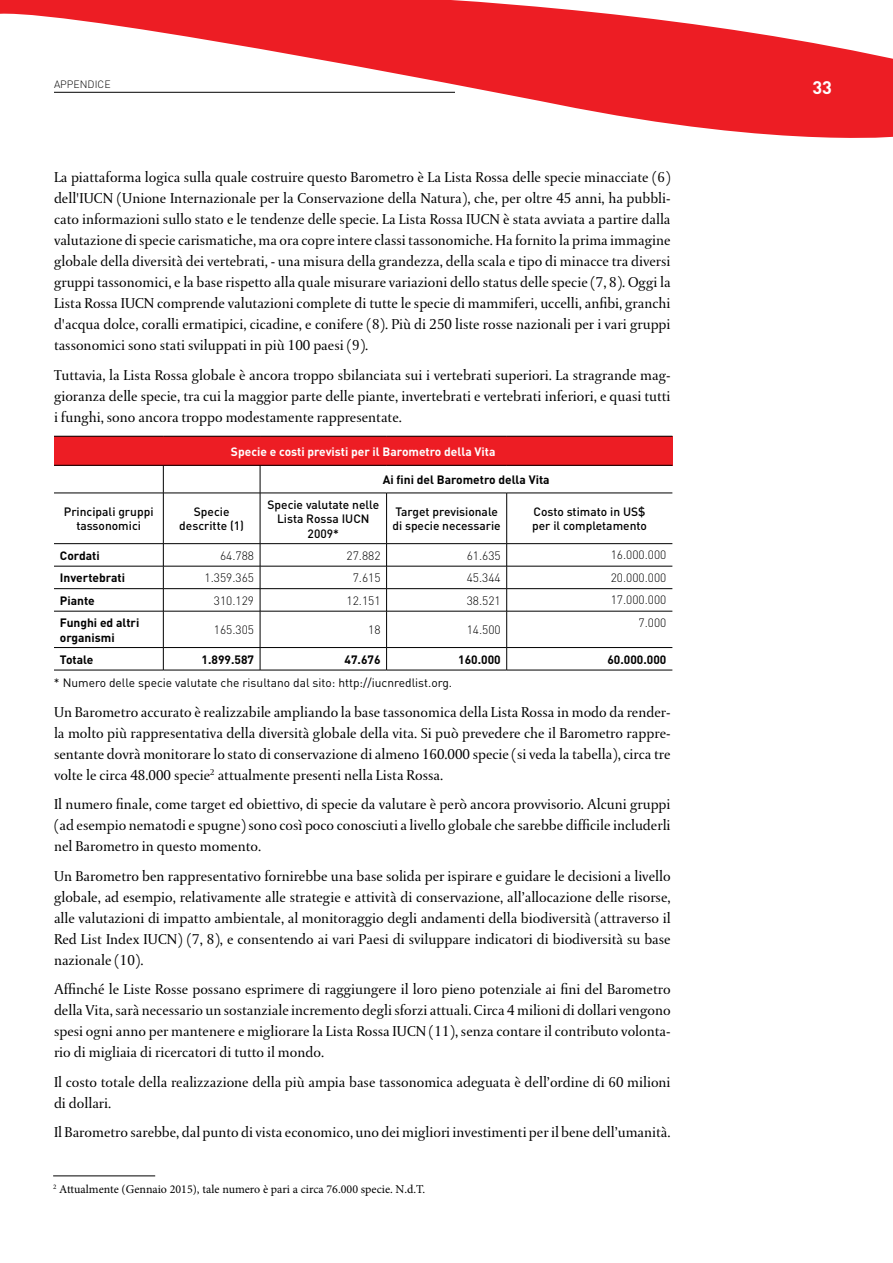
<style>
.page{position:relative;width:893px;height:1263px;background:#fff}
.page>*{position:absolute;margin:0;border:0;box-sizing:border-box;transform-origin:0 0}
.t1{font:700 18px "DIN";color:#fff}
.t2{font:15px/21px "DTL Paradox T";color:#000;text-align:justify}
.t3{font:500 12px/14.4px "DIN";color:#000;text-align:center}
.t4{font:700 12px/14.4px "DIN";color:#000}
.t5{font:300 12px "DIN";color:#000}
.t6{font:12px "DIN";color:#000}
.t7{font:12px "Minion Pro";color:#000}
.t8{font:700 12px "DIN";color:#fff}
.t9{font:300 10.5px "DIN";color:#000}
</style>
<div class="page">
<svg style="left:0;top:0;width:893px;height:138px;fill:#ed1d24"></svg>
<hr style="left:54px;top:92px;width:401px;height:1px;background:#000">
<div style="left:54px;top:436px;width:618px;height:29px;background:#ed1d24"></div>
<hr style="left:54px;top:436px;width:109px;height:1px;background:#000">
<hr style="left:163px;top:436px;width:97px;height:1px;background:#000">
<hr style="left:260px;top:436px;width:127px;height:1px;background:#000">
<hr style="left:387px;top:436px;width:120px;height:1px;background:#000">
<hr style="left:507px;top:436px;width:165px;height:1px;background:#000">
<hr style="left:54px;top:465px;width:109px;height:1px;background:#000">
<hr style="left:163px;top:465px;width:97px;height:1px;background:#000">
<svg style="left:163px;top:465px;width:1px;height:28px"></svg>
<hr style="left:260px;top:465px;width:127px;height:1px;background:#000">
<svg style="left:260px;top:465px;width:1px;height:28px"></svg>
<hr style="left:387px;top:465px;width:120px;height:1px;background:#000">
<hr style="left:507px;top:465px;width:165px;height:1px;background:#000">
<hr style="left:54px;top:493px;width:109px;height:1px;background:#000">
<hr style="left:163px;top:493px;width:97px;height:1px;background:#000">
<hr style="left:163px;top:493px;width:1px;height:50px;background:#000">
<hr style="left:260px;top:493px;width:127px;height:1px;background:#000">
<hr style="left:260px;top:493px;width:1px;height:50px;background:#000">
<hr style="left:387px;top:493px;width:120px;height:1px;background:#000">
<hr style="left:386px;top:493px;width:1px;height:50px;background:#000">
<hr style="left:507px;top:493px;width:165px;height:1px;background:#000">
<hr style="left:506px;top:493px;width:1px;height:50px;background:#000">
<hr style="left:54px;top:543px;width:109px;height:1px;background:#000">
<hr style="left:163px;top:543px;width:97px;height:1px;background:#000">
<hr style="left:260px;top:543px;width:127px;height:1px;background:#000">
<hr style="left:387px;top:543px;width:120px;height:1px;background:#000">
<hr style="left:507px;top:543px;width:165px;height:1px;background:#000">
<hr style="left:54px;top:566px;width:109px;height:1px;background:#000">
<hr style="left:163px;top:566px;width:97px;height:1px;background:#000">
<hr style="left:260px;top:566px;width:127px;height:1px;background:#000">
<hr style="left:387px;top:566px;width:120px;height:1px;background:#000">
<hr style="left:507px;top:566px;width:165px;height:1px;background:#000">
<hr style="left:54px;top:588px;width:109px;height:1px;background:#000">
<hr style="left:163px;top:588px;width:97px;height:1px;background:#000">
<svg style="left:163px;top:544px;width:1px;height:67px"></svg>
<hr style="left:260px;top:588px;width:127px;height:1px;background:#000">
<svg style="left:260px;top:544px;width:1px;height:67px"></svg>
<hr style="left:387px;top:588px;width:120px;height:1px;background:#000">
<svg style="left:386px;top:544px;width:1px;height:67px"></svg>
<hr style="left:507px;top:588px;width:165px;height:1px;background:#000">
<svg style="left:506px;top:544px;width:1px;height:67px"></svg>
<hr style="left:54px;top:611px;width:109px;height:1px;background:#000">
<hr style="left:163px;top:611px;width:97px;height:1px;background:#000">
<hr style="left:163px;top:611px;width:1px;height:36px;background:#000">
<hr style="left:260px;top:611px;width:127px;height:1px;background:#000">
<hr style="left:260px;top:611px;width:1px;height:36px;background:#000">
<hr style="left:387px;top:611px;width:120px;height:1px;background:#000">
<hr style="left:386px;top:611px;width:1px;height:36px;background:#000">
<hr style="left:507px;top:611px;width:165px;height:1px;background:#000">
<hr style="left:506px;top:611px;width:1px;height:36px;background:#000">
<hr style="left:54px;top:647px;width:109px;height:1px;background:#000">
<hr style="left:163px;top:647px;width:97px;height:1px;background:#000">
<svg style="left:163px;top:648px;width:1px;height:22px"></svg>
<hr style="left:260px;top:647px;width:127px;height:1px;background:#000">
<svg style="left:260px;top:648px;width:1px;height:22px"></svg>
<hr style="left:387px;top:647px;width:120px;height:1px;background:#000">
<svg style="left:386px;top:648px;width:1px;height:22px"></svg>
<hr style="left:507px;top:647px;width:165px;height:1px;background:#000">
<svg style="left:506px;top:648px;width:1px;height:22px"></svg>
<hr style="left:54px;top:670px;width:109px;height:1px;background:#000">
<hr style="left:163px;top:670px;width:97px;height:1px;background:#000">
<hr style="left:260px;top:670px;width:127px;height:1px;background:#000">
<hr style="left:387px;top:670px;width:120px;height:1px;background:#000">
<hr style="left:507px;top:670px;width:165px;height:1px;background:#000">
<hr style="left:53px;top:1175px;width:102px;height:1px;background:#000">
<p class="t9" style="left:54px;top:78px;width:58px">APPENDICE</p>
<p class="t2" style="left:54px;top:167px;width:618px">La piattaforma logica sulla quale costruire questo Barometro è La Lista Rossa delle specie minacciate (6) dell'IUCN (Unione Internazionale per la Conservazione della Natura), che, per oltre 45 anni, ha pubbli&shy;cato informazioni sullo stato e le tendenze delle specie. La Lista Rossa IUCN è stata avviata a partire dalla valutazione di specie carismatiche, ma ora copre intere classi tassonomiche. Ha fornito la prima immagine globale della diversità dei vertebrati, - una misura della grandezza, della scala e tipo di minacce tra diversi gruppi tassonomici, e la base rispetto alla quale misurare variazioni dello status delle specie (7, 8). Oggi la Lista Rossa IUCN comprende valutazioni complete di tutte le specie di mammiferi, uccelli, anfibi, granchi d'acqua dolce, coralli ermatipici, cicadine, e conifere (8). Più di 250 liste rosse nazionali per i vari gruppi tassonomici sono stati sviluppati in più 100 paesi (9).</p>
<p class="t2" style="left:54px;top:364px;width:618px">Tuttavia, la Lista Rossa globale è ancora troppo sbilanciata sui i vertebrati superiori. La stragrande mag&shy;gioranza delle specie, tra cui la maggior parte delle piante, invertebrati e vertebrati inferiori, e quasi tutti i funghi, sono ancora troppo modestamente rappresentate.</p>
<p class="t8" style="left:231px;top:444px;width:266px">Specie e costi previsti per il Barometro della Vita</p>
<p class="t4" style="left:383px;top:472px;width:168px">Ai fini del Barometro della Vita</p>
<p class="t3" style="left:64px;top:504px;width:91px">Principali gruppi tassonomici</p>
<p class="t3" style="left:179px;top:504px;width:66px">Specie descritte (1)</p>
<p class="t3" style="left:267px;top:497px;width:113px">Specie valutate nelle<br>Lista Rossa IUCN<br>2009*</p>
<p class="t3" style="left:393px;top:504px;width:110px;text-align:left">Target previsionale di specie necessarie</p>
<p class="t3" style="left:532px;top:504px;width:116px;text-align:left">Costo stimato in US$ per il completamento</p>
<p class="t4" style="left:60px;top:548px;width:41px">Cordati</p>
<p class="t5" style="left:220px;top:548px;width:36px">64.788</p>
<p class="t5" style="left:347px;top:548px;width:36px">27.882</p>
<p class="t5" style="left:467px;top:548px;width:36px">61.635</p>
<p class="t5" style="left:611px;top:548px;width:57px">16.000.000</p>
<p class="t4" style="left:60px;top:570px;width:67px">Invertebrati</p>
<p class="t5" style="left:205px;top:570px;width:51px">1.359.365</p>
<p class="t5" style="left:353px;top:570px;width:29px">7.615</p>
<p class="t5" style="left:467px;top:570px;width:36px">45.344</p>
<p class="t5" style="left:611px;top:570px;width:57px">20.000.000</p>
<p class="t4" style="left:60px;top:593px;width:36px">Piante</p>
<p class="t5" style="left:214px;top:593px;width:42px">310.129</p>
<p class="t5" style="left:347px;top:593px;width:36px">12.151</p>
<p class="t5" style="left:467px;top:593px;width:36px">38.521</p>
<p class="t5" style="left:611px;top:593px;width:57px">17.000.000</p>
<p class="t4" style="left:60px;top:615px;width:81px">Funghi ed altri organismi</p>
<p class="t5" style="left:214px;top:622px;width:42px">165.305</p>
<p class="t5" style="left:368px;top:622px;width:14px">18</p>
<p class="t5" style="left:467px;top:622px;width:36px">14.500</p>
<p class="t5" style="left:638px;top:615px;width:29px">7.000</p>
<p class="t4" style="left:60px;top:652px;width:35px">Totale</p>
<p class="t4" style="left:202px;top:652px;width:54px">1.899.587</p>
<p class="t4" style="left:345px;top:652px;width:37px">47.676</p>
<p class="t4" style="left:458px;top:652px;width:44px">160.000</p>
<p class="t4" style="left:607px;top:651px;width:60px">60.000.000</p>
<p class="t6" style="left:54px;top:675px;width:400px">* Numero delle specie valutate che risultano dal sito: http://iucnredlist.org.</p>
<p class="t2" style="left:54px;top:702px;width:618px">Un Barometro accurato è realizzabile ampliando la base tassonomica della Lista Rossa in modo da render&shy;la molto più rappresentativa della diversità globale della vita. Si può prevedere che il Barometro rappre&shy;sentante dovrà monitorare lo stato di conservazione di almeno 160.000 specie (si veda la tabella), circa tre volte le circa 48.000 specie<sup>2</sup> attualmente presenti nella Lista Rossa.</p>
<p class="t2" style="left:54px;top:794px;width:618px">Il numero finale, come target ed obiettivo, di specie da valutare è però ancora provvisorio. Alcuni gruppi (ad esempio nematodi e spugne) sono così poco conosciuti a livello globale che sarebbe difficile includerli nel Barometro in questo momento.</p>
<p class="t2" style="left:54px;top:866px;width:618px">Un Barometro ben rappresentativo fornirebbe una base solida per ispirare e guidare le decisioni a livello globale, ad esempio, relativamente alle strategie e attività di conservazione, all’allocazione delle risorse, alle valutazioni di impatto ambientale, al monitoraggio degli andamenti della biodiversità (attraverso il Red List Index IUCN) (7, 8), e consentendo ai vari Paesi di sviluppare indicatori di biodiversità su base nazionale (10).</p>
<p class="t2" style="left:54px;top:979px;width:618px">Affinché le Liste Rosse possano esprimere di raggiungere il loro pieno potenziale ai fini del Barometro della Vita, sarà necessario un sostanziale incremento degli sforzi attuali. Circa 4 milioni di dollari vengono spesi ogni anno per mantenere e migliorare la Lista Rossa IUCN (11), senza contare il contributo volonta&shy;rio di migliaia di ricercatori di tutto il mondo.</p>
<p class="t2" style="left:54px;top:1072px;width:618px">Il costo totale della realizzazione della più ampia base tassonomica adeguata è dell’ordine di 60 milioni di dollari.</p>
<p class="t2" style="left:54px;top:1122px;width:618px">Il Barometro sarebbe, dal punto di vista economico, uno dei migliori investimenti per il bene dell’umanità.</p>
<p class="t7" style="left:53px;top:1181px;width:373px"><sup>2</sup> Attualmente (Gennaio 2015), tale numero è pari a circa 76.000 specie. N.d.T.</p>
<p class="t1" style="left:812px;top:76px;width:21px">33</p>
</div>
